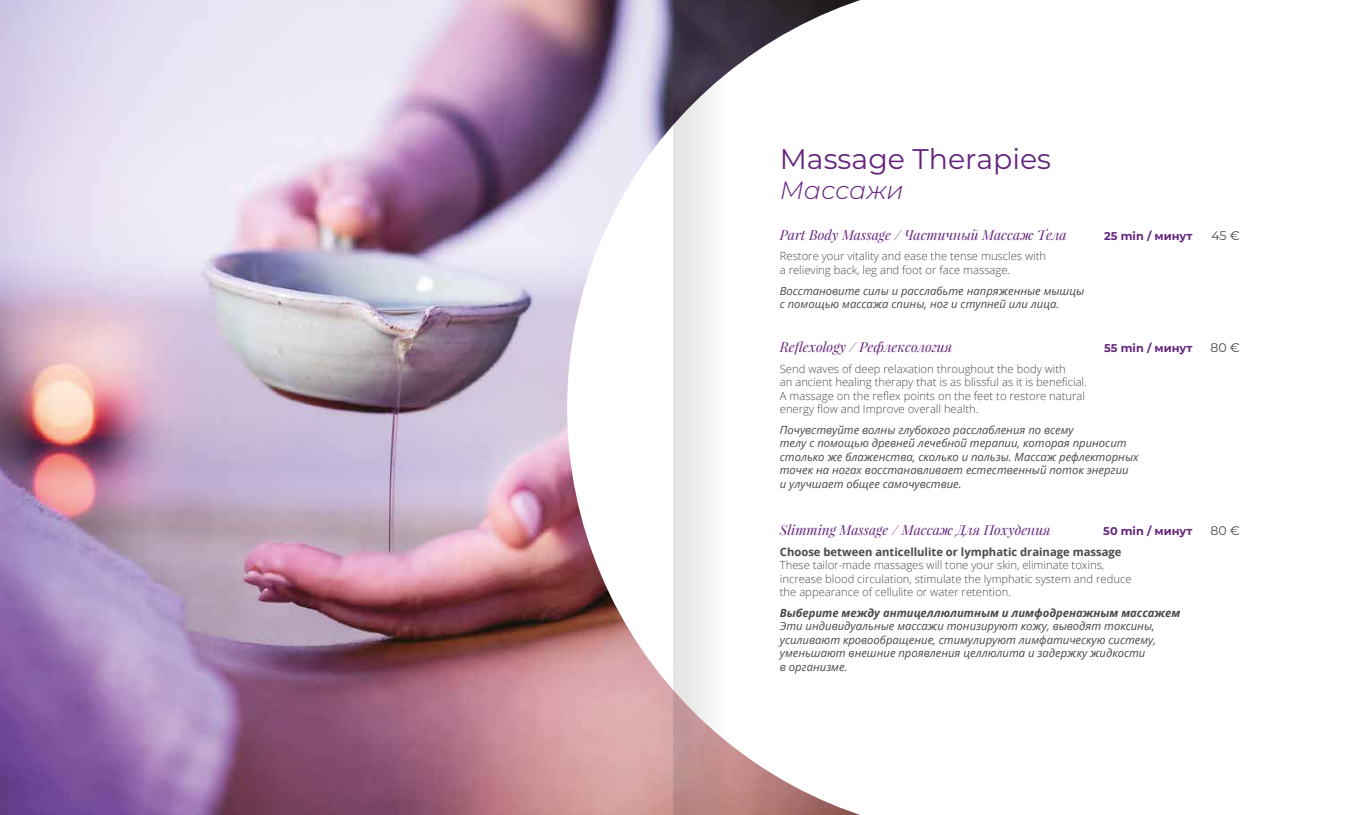
<style>
.page{position:relative;width:1347px;height:815px;background:#fff}
.page>*{position:absolute;margin:0;border:0;box-sizing:border-box;transform-origin:0 0}
.t1{font:28.38px "Montserrat";color:#65247d}
.t2{font:italic 300 25px "Montserrat";color:#65247d}
.t3{font:italic 13.75px "Playfair Display";color:#65247d}
.t4{font:12.5px "Montserrat";color:#4a4a49}
.t5{font:italic 11.25px/13.5px "Open Sans";color:#4a4a49}
.t6{font:300 11.25px/13.5px "Open Sans";color:#4a4a49}
.t7{font:700 11.25px "Open Sans";color:#4a4a49}
.t8{font:italic 700 11.25px "Open Sans";color:#4a4a49}
.t9{font:700 11.25px "Montserrat";color:#65247d}
</style>
<div class="page">
<img style="left:0;top:0;width:567px;height:815px">
<svg style="left:567px;top:0;width:293px;height:815px"></svg>
<svg style="left:674px;top:0;width:106px;height:815px"></svg>
<h1 class="t1" style="left:780px;top:140px;width:273px">Massage Therapies</h1>
<h2 class="t2" style="left:780px;top:173px;width:125px">Массажи</h2>
<p class="t3" style="left:780px;top:226px;width:288px">Part Body Massage / Частичный Массаж Тела</p>
<p class="t9" style="left:1104px;top:228px;width:90px">25 min / минут</p>
<p class="t4" style="left:1211px;top:227px;width:30px">45 €</p>
<p class="t6" style="left:780px;top:249px;width:268px">Restore your vitality and ease the tense muscles with a relieving back, leg and foot or face massage.</p>
<p class="t5" style="left:780px;top:283px;width:306px">Восстановите силы и расслабьте напряженные мышцы с помощью массажа спины, ног и ступней или лица.</p>
<p class="t3" style="left:780px;top:338px;width:174px">Reflexology / Рефлексология</p>
<p class="t9" style="left:1104px;top:340px;width:90px">55 min / минут</p>
<p class="t4" style="left:1210px;top:339px;width:31px">80 €</p>
<p class="t6" style="left:780px;top:362px;width:308px">Send waves of deep relaxation throughout the body with<br>an ancient healing therapy that is as blissful as it is beneficial.<br>A massage on the reflex points on the feet to restore natural energy flow and Improve overall health.</p>
<p class="t5" style="left:780px;top:423px;width:360px">Почувствуйте волны глубокого расслабления по всему<br>телу с помощью древней лечебной терапии, которая приносит столько же блаженства, сколько и пользы. Массаж рефлекторных точек на ногах восстанавливает естественный поток энергии<br>и улучшает общее самочувствие.</p>
<p class="t3" style="left:780px;top:521px;width:272px">Slimming Massage / Массаж Для Похудения</p>
<p class="t9" style="left:1103px;top:523px;width:91px">50 min / минут</p>
<p class="t4" style="left:1210px;top:522px;width:31px">80 €</p>
<p class="t7" style="left:780px;top:544px;width:343px">Choose between anticellulite or lymphatic drainage massage</p>
<p class="t6" style="left:780px;top:558px;width:353px">These tailor-made massages will tone your skin, eliminate toxins, increase blood circulation, stimulate the lymphatic system and reduce the appearance of cellulite or water retention.</p>
<p class="t8" style="left:780px;top:605px;width:402px">Выберите между антицеллюлитным и лимфодренажным массажем</p>
<p class="t5" style="left:780px;top:619px;width:378px">Эти индивидуальные массажи тонизируют кожу, выводят токсины, усиливают кровообращение, стимулируют лимфатическую систему, уменьшают внешние проявления целлюлита и задержку жидкости<br>в организме.</p>
</div>
